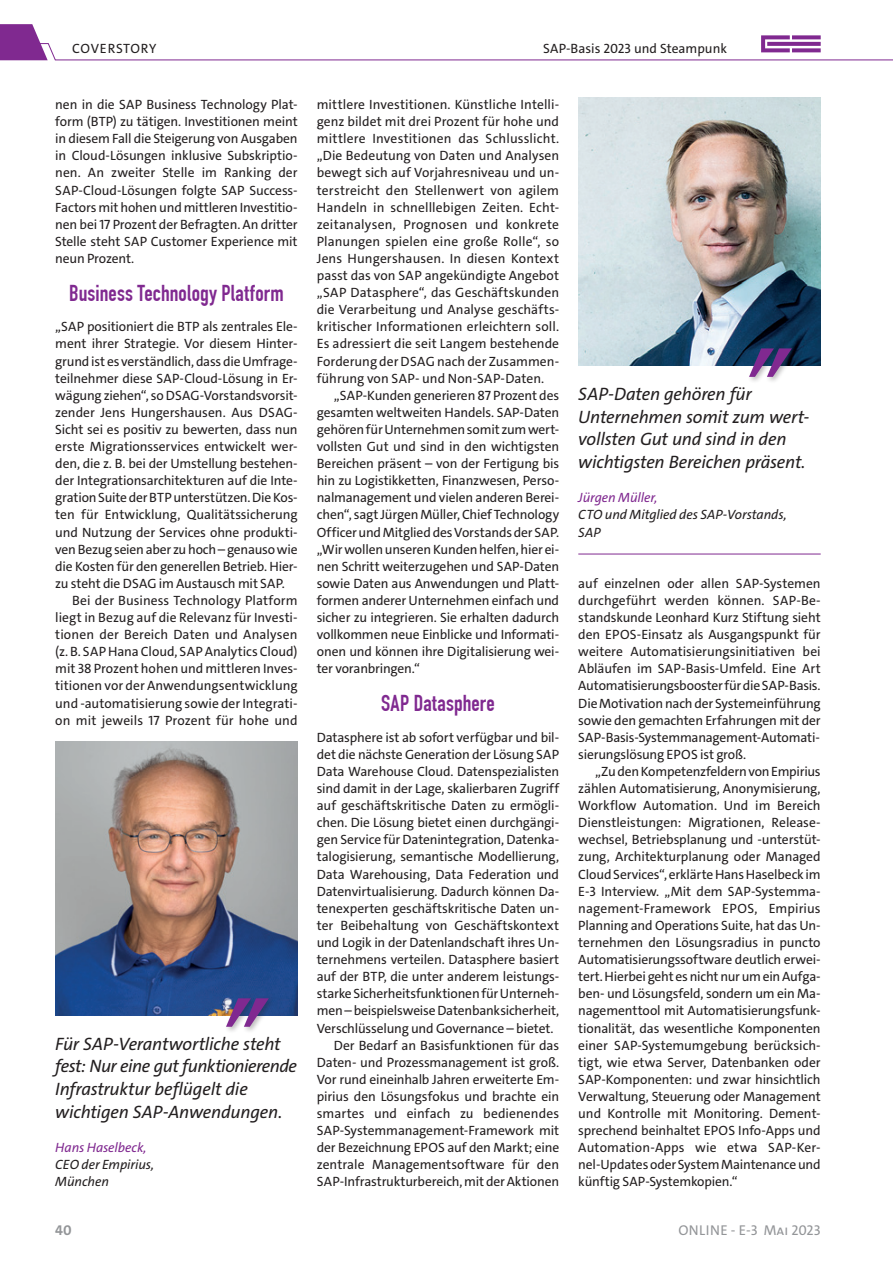
<style>
.page{position:relative;width:893px;height:1263px;background:#fff}
.page>*{position:absolute;margin:0;border:0;box-sizing:border-box;transform-origin:0 0}
.t1{font:700 22.5px "DIN Condensed";letter-spacing:.005em;color:#802990}
.t2{font:italic 18px/22.8px "The Sans";letter-spacing:-.01em;color:#231f20}
.t3{font:14.25px "The Sans";letter-spacing:.01em;color:#939598}
.t4{font:700 14.25px "The Sans";color:#939598}
.t5{font:13.5px/17.1px "The Sans";letter-spacing:-.01em;color:#231f20;text-align:justify}
.t6{font:13.5px "The Sans";letter-spacing:.01em;color:#231f20}
.t7{font:italic 13.5px/17.1px "The Sans";letter-spacing:-.005em;color:#231f20}
.t8{font:italic 13.5px "The Sans";letter-spacing:-.005em;color:#802990}
.t9{font:13.5px "The Sans";letter-spacing:.04em;color:#231f20}
</style>
<div class="page">
<svg style="left:0;top:24px;width:893px;height:37px"></svg>
<img style="left:578px;top:98px;width:243px;height:267px">
<div style="left:747px;top:346px;width:51px;height:38px;background:#231f20;opacity:.3"></div>
<svg style="left:749px;top:348px;width:43px;height:29px"></svg>
<hr style="left:578px;top:554px;width:243px;height:1px;background:#802990">
<img style="left:55px;top:742px;width:243px;height:273px">
<div style="left:224px;top:996px;width:51px;height:37px;background:#231f20;opacity:.3"></div>
<svg style="left:226px;top:998px;width:43px;height:29px"></svg>
<p class="t9" style="left:72px;top:39px;width:86px">COVERSTORY</p>
<p class="t5" style="left:543px;top:40px;width:185px">SAP-Basis 2023 und Steampunk</p>
<p class="t5" style="left:55px;top:96px;width:244px">nen in die SAP Business Technology Plat&shy;form (BTP) zu tätigen. Investitionen meint in diesem Fall die Steigerung von Ausgaben in Cloud-Lösungen inklusive Subskriptio&shy;nen. An zweiter Stelle im Ranking der SAP-Cloud-Lösungen folgte SAP Success-Factors mit hohen und mittleren Investitio&shy;nen bei 17 Prozent der Befragten. An dritter Stelle steht SAP Customer Experience mit neun Prozent.</p>
<h1 class="t1" style="left:69px;top:280px;width:216px">Business Technology Platform</h1>
<p class="t5" style="left:55px;top:318px;width:244px">„SAP positioniert die BTP als zentrales Ele-</p>
<p class="t5" style="left:55px;top:335px;width:244px">ment ihrer Strategie. Vor diesem Hinter-</p>
<p class="t5" style="left:55px;top:352px;width:244px">grund ist es verständlich, dass die Umfrage-</p>
<p class="t5" style="left:55px;top:370px;width:244px">teilnehmer diese SAP-Cloud-Lösung in Er-</p>
<p class="t5" style="left:55px;top:387px;width:244px">wägung ziehen“, so DSAG-Vorstandsvorsit-</p>
<p class="t5" style="left:55px;top:404px;width:244px">zender Jens Hungershausen. Aus DSAG-</p>
<p class="t5" style="left:55px;top:421px;width:244px">Sicht sei es positiv zu bewerten, dass nun</p>
<p class="t5" style="left:55px;top:438px;width:244px">erste Migrationsservices entwickelt wer-</p>
<p class="t5" style="left:55px;top:455px;width:244px">den, die z. B. bei der Umstellung bestehen-</p>
<p class="t5" style="left:55px;top:472px;width:243px">der Integrationsarchitekturen auf die Inte-</p>
<p class="t5" style="left:55px;top:489px;width:244px">gration Suite der BTP unterstützen. Die Kos-</p>
<p class="t5" style="left:55px;top:506px;width:244px">ten für Entwicklung, Qualitätssicherung</p>
<p class="t5" style="left:55px;top:523px;width:244px">und Nutzung der Services ohne produkti-</p>
<p class="t5" style="left:55px;top:541px;width:244px">ven Bezug seien aber zu hoch – genauso wie</p>
<p class="t5" style="left:55px;top:558px;width:244px">die Kosten für den generellen Betrieb. Hier-</p>
<p class="t5" style="left:55px;top:575px;width:231px">zu steht die DSAG im Austausch mit SAP.</p>
<p class="t5" style="left:72px;top:592px;width:227px">Bei der Business Technology Platform</p>
<p class="t5" style="left:55px;top:609px;width:244px">liegt in Bezug auf die Relevanz für Investi-</p>
<p class="t6" style="left:55px;top:626px;width:244px">tionen der Bereich Daten und Analysen</p>
<p class="t5" style="left:55px;top:643px;width:244px">(z. B. SAP Hana Cloud, SAP Analytics Cloud)</p>
<p class="t5" style="left:55px;top:660px;width:244px">mit 38 Prozent hohen und mittleren Inves-</p>
<p class="t5" style="left:55px;top:677px;width:244px">titionen vor der Anwendungsentwicklung</p>
<p class="t5" style="left:55px;top:694px;width:244px">und -automatisierung sowie der Integrati-</p>
<p class="t6" style="left:55px;top:711px;width:244px">on mit jeweils 17 Prozent für hohe und</p>
<h2 class="t2" style="left:55px;top:1032px;width:243px">Für SAP-Verantwortliche steht fest: Nur eine gut funktionierende<br>Infrastruktur beflügelt die wichtigen SAP-Anwendungen.</h2>
<p class="t8" style="left:55px;top:1139px;width:93px">Hans Haselbeck,</p>
<p class="t7" style="left:55px;top:1156px;width:101px">CEO der Empirius,<br>München</p>
<p class="t5" style="left:317px;top:96px;width:244px">mittlere Investitionen. Künstliche Intelli&shy;genz bildet mit drei Prozent für hohe und mittlere Investitionen das Schlusslicht. „Die Bedeutung von Daten und Analysen bewegt sich auf Vorjahresniveau und un&shy;terstreicht den Stellenwert von agilem Handeln in schnelllebigen Zeiten. Echt&shy;zeitanalysen, Prognosen und konkrete Planungen spielen eine große Rolle“, so Jens Hungershausen. In diesen Kontext passt das von SAP angekündigte Angebot „SAP Datasphere“, das Geschäftskunden die Verarbeitung und Analyse geschäfts&shy;kritischer Informationen erleichtern soll.<br>Es adressiert die seit Langem bestehende Forderung der DSAG nach der Zusammen&shy;führung von SAP- und Non-SAP-Daten.</p>
<p class="t5" style="left:317px;top:387px;width:244px;text-indent:17px">„SAP-Kunden generieren 87 Prozent des gesamten weltweiten Handels. SAP-Daten gehören für Unternehmen somit zum wert&shy;vollsten Gut und sind in den wichtigsten Bereichen präsent – von der Fertigung bis hin zu Logistikketten, Finanzwesen, Perso&shy;nalmanagement und vielen anderen Berei&shy;chen“, sagt Jürgen Müller, Chief Technology Officer und Mitglied des Vorstands der SAP. „Wir wollen unseren Kunden helfen, hier ei&shy;nen Schritt weiterzugehen und SAP-Daten sowie Daten aus Anwendungen und Platt&shy;formen anderer Unternehmen einfach und sicher zu integrieren. Sie erhalten dadurch vollkommen neue Einblicke und Informati&shy;onen und können ihre Digitalisierung wei&shy;ter voranbringen.“</p>
<h1 class="t1" style="left:381px;top:690px;width:115px">SAP Datasphere</h1>
<p class="t5" style="left:317px;top:729px;width:244px">Datasphere ist ab sofort verfügbar und bil-</p>
<p class="t5" style="left:317px;top:746px;width:244px">det die nächste Generation der Lösung SAP</p>
<p class="t5" style="left:317px;top:763px;width:244px">Data Warehouse Cloud. Datenspezialisten</p>
<p class="t5" style="left:317px;top:780px;width:244px">sind damit in der Lage, skalierbaren Zugriff</p>
<p class="t5" style="left:317px;top:797px;width:244px">auf geschäftskritische Daten zu ermögli-</p>
<p class="t5" style="left:317px;top:814px;width:244px">chen. Die Lösung bietet einen durchgängi-</p>
<p class="t5" style="left:317px;top:831px;width:244px">gen Service für Datenintegration, Datenka-</p>
<p class="t5" style="left:317px;top:848px;width:244px">talogisierung, semantische Modellierung,</p>
<p class="t5" style="left:317px;top:865px;width:244px">Data Warehousing, Data Federation und</p>
<p class="t5" style="left:317px;top:883px;width:244px">Datenvirtualisierung. Dadurch können Da-</p>
<p class="t5" style="left:317px;top:900px;width:244px">tenexperten geschäftskritische Daten un-</p>
<p class="t5" style="left:317px;top:917px;width:244px">ter Beibehaltung von Geschäftskontext</p>
<p class="t5" style="left:317px;top:934px;width:244px">und Logik in der Datenlandschaft ihres Un-</p>
<p class="t5" style="left:317px;top:951px;width:244px">ternehmens verteilen. Datasphere basiert</p>
<p class="t5" style="left:317px;top:968px;width:244px">auf der BTP, die unter anderem leistungs-</p>
<p class="t5" style="left:317px;top:985px;width:244px">starke Sicherheitsfunktionen für Unterneh-</p>
<p class="t5" style="left:317px;top:1002px;width:244px">men – beispielsweise Datenbanksicherheit,</p>
<p class="t5" style="left:317px;top:1019px;width:238px">Verschlüsselung und Governance – bietet.</p>
<p class="t5" style="left:334px;top:1036px;width:227px">Der Bedarf an Basisfunktionen für das</p>
<p class="t5" style="left:317px;top:1054px;width:244px">Daten- und Prozessmanagement ist groß.</p>
<p class="t5" style="left:317px;top:1071px;width:244px">Vor rund eineinhalb Jahren erweiterte Em-</p>
<p class="t5" style="left:317px;top:1088px;width:244px">pirius den Lösungsfokus und brachte ein</p>
<p class="t5" style="left:317px;top:1105px;width:244px">smartes und einfach zu bedienendes</p>
<p class="t5" style="left:317px;top:1122px;width:244px">SAP-Systemmanagement-Framework mit</p>
<p class="t5" style="left:317px;top:1139px;width:244px">der Bezeichnung EPOS auf den Markt; eine</p>
<p class="t5" style="left:317px;top:1156px;width:244px">zentrale Managementsoftware für den</p>
<p class="t5" style="left:317px;top:1173px;width:244px">SAP-Infrastrukturbereich, mit der Aktionen</p>
<h2 class="t2" style="left:578px;top:382px;width:233px">SAP-Daten gehören für<br>Unternehmen somit zum wert&shy;vollsten Gut und sind in den wichtigsten Bereichen präsent.</h2>
<p class="t8" style="left:578px;top:489px;width:81px">Jürgen Müller,</p>
<p class="t7" style="left:578px;top:506px;width:210px">CTO und Mitglied des SAP-Vorstands,<br>SAP</p>
<p class="t5" style="left:578px;top:575px;width:244px">auf einzelnen oder allen SAP-Systemen durchgeführt werden können. SAP-Be&shy;standskunde Leonhard Kurz Stiftung sieht den EPOS-Einsatz als Ausgangspunkt für weitere Automatisierungsinitiativen bei Abläufen im SAP-Basis-Umfeld. Eine Art Automatisierungsbooster für die SAP-Basis.<br>Die Motivation nach der Systemeinführung sowie den gemachten Erfahrungen mit der SAP-Basis-Systemmanagement-Automati&shy;sierungslösung EPOS ist groß.</p>
<p class="t5" style="left:578px;top:763px;width:244px;text-indent:17px">„Zu den Kompetenzfeldern von Empirius zählen Automatisierung, Anonymisierung, Workflow Automation. Und im Bereich Dienstleistungen: Migrationen, Release&shy;wechsel, Betriebsplanung und -unterstüt&shy;zung, Architekturplanung oder Managed Cloud Services“, erklärte Hans Haselbeck im E-3 Interview. „Mit dem SAP-Systemma&shy;nagement-Framework EPOS, Empirius Planning and Operations Suite, hat das Un&shy;ternehmen den Lösungsradius in puncto Automatisierungssoftware deutlich erwei&shy;tert. Hierbei geht es nicht nur um ein Aufga&shy;ben- und Lösungsfeld, sondern um ein Ma&shy;nagementtool mit Automatisierungsfunk&shy;tionalität, das wesentliche Komponenten einer SAP-Systemumgebung berücksich&shy;tigt, wie etwa Server, Datenbanken oder SAP-Komponenten: und zwar hinsichtlich Verwaltung, Steuerung oder Management und Kontrolle mit Monitoring. Dement&shy;sprechend beinhaltet EPOS Info-Apps und Automation-Apps wie etwa SAP-Ker&shy;nel-Updates oder System Maintenance und künftig SAP-Systemkopien.“</p>
<p class="t4" style="left:55px;top:1221px;width:18px">40</p>
<p class="t3" style="left:678px;top:1221px;width:144px">ONLINE - E-3 Mai 2023</p>
</div>
